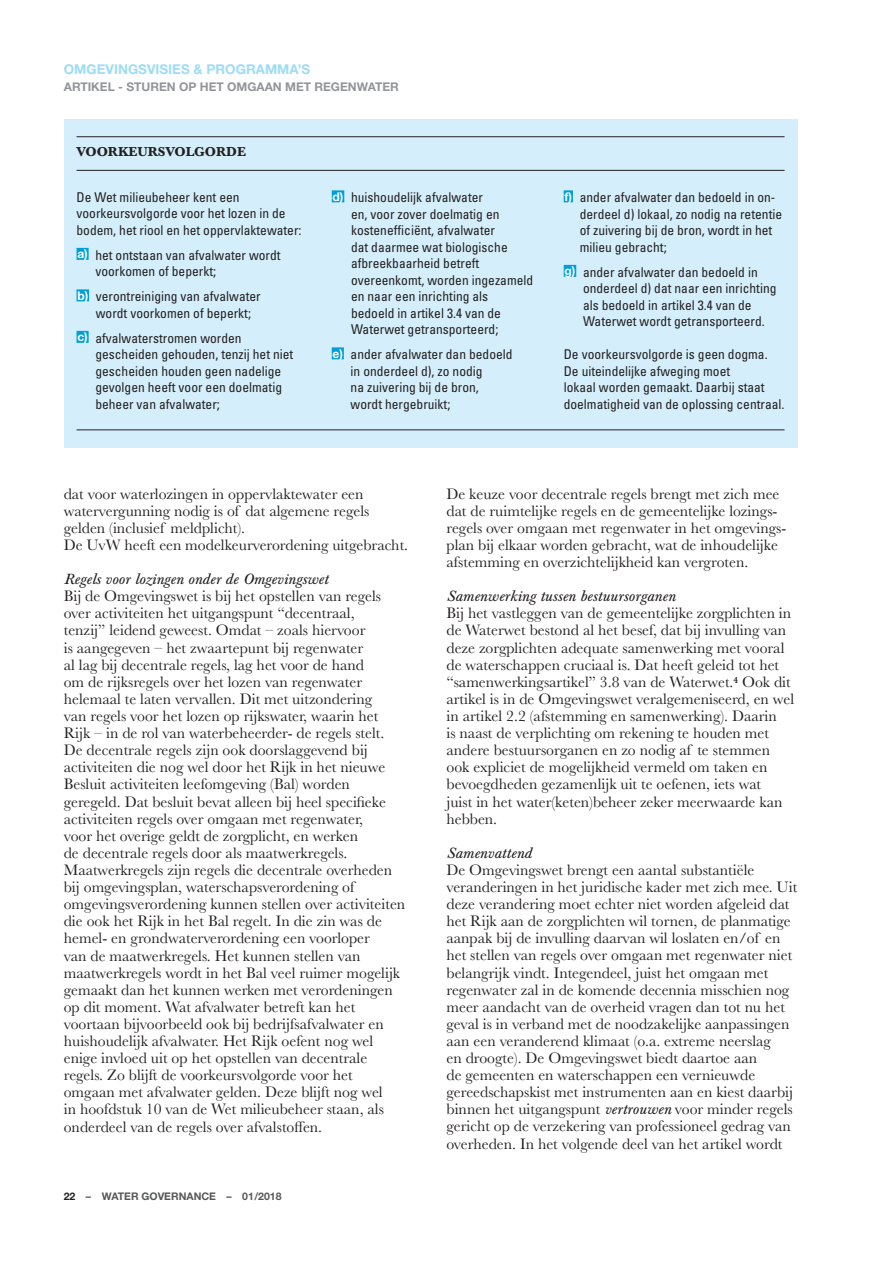
<style>
.page{position:relative;width:893px;height:1263px;background:#fff}
.page>*{position:absolute;margin:0;border:0;box-sizing:border-box;transform-origin:0 0}
.t1{font:15.75px/17.1px "Baskerville";color:#231f20}
.t2{font:italic 14.55px "Baskerville BE";color:#231f20;scale:1.09 1}
.t3{font:condensed 13.5px/16.5px "Univers";color:#231f20}
.t4{font:700 13.5px "Helvetica Neue";color:#9cdcf8}
.t5{font:700 13.5px "Baskerville";color:#231f20}
.t6{font:700 12px "Helvetica Neue";color:#939598}
.t7{font:700 10.5px "Helvetica Neue";color:#57585a}
.s1{font-family:"Helvetica Neue";font-weight:700;font-stretch:normal;font-size:12px;color:#fff}
.s2{color:#231f20}
.s3{font-family:"Baskerville BE";font-style:italic;font-size:14.55px}
</style>
<div class="page">
<div style="left:64px;top:119px;width:733px;height:328px;background:#d4effb"></div>
<hr style="left:77px;top:136px;width:707px;height:1px;background:#231f20">
<hr style="left:77px;top:170px;width:707px;height:1px;background:#231f20">
<div style="left:564px;top:190px;width:9px;height:12px;background:#009fda"></div>
<div style="left:564px;top:265px;width:12px;height:12px;background:#009fda"></div>
<div style="left:77px;top:248px;width:12px;height:12px;background:#009fda"></div>
<div style="left:77px;top:289px;width:12px;height:12px;background:#009fda"></div>
<div style="left:77px;top:331px;width:12px;height:12px;background:#009fda"></div>
<div style="left:332px;top:190px;width:12px;height:12px;background:#009fda"></div>
<div style="left:332px;top:347px;width:12px;height:12px;background:#009fda"></div>
<hr style="left:77px;top:429px;width:707px;height:1px;background:#231f20">
<p class="t4" style="left:64px;top:61px;width:248px">OMGEVINGSVISIES &amp; PROGRAMMA’S</p>
<p class="t6" style="left:64px;top:80px;width:337px">ARTIKEL - STUREN OP HET OMGAAN MET REGENWATER</p>
<p class="t5" style="left:77px;top:142px;width:171px">VOORKEURSVOLGORDE</p>
<p class="t3" style="left:77px;top:189px;width:226px">De Wet milieubeheer kent een voorkeursvolgorde voor het lozen in de bodem, het riool en het oppervlaktewater:</p>
<p class="t3" style="left:95px;top:247px;width:187px;text-indent:-18px"><span class="s1">a)</span> het ontstaan van afvalwater wordt voorkomen of beperkt;</p>
<p class="t3" style="left:96px;top:288px;width:166px;text-indent:-18px"><span class="s1">b)</span> verontreiniging van afvalwater wordt voorkomen of beperkt;</p>
<p class="t3" style="left:95px;top:330px;width:199px;text-indent:-18px"><span class="s1">c)</span> afvalwaterstromen worden gescheiden gehouden, tenzij het niet gescheiden houden geen nadelige gevolgen heeft voor een doelmatig beheer van afvalwater;</p>
<p class="t3" style="left:351px;top:189px;width:184px;text-indent:-18px"><span class="s1">d)</span> huishoudelijk afvalwater<br>en, voor zover doelmatig en kostenefficiënt, afvalwater<br>dat daarmee wat biologische afbreekbaarheid betreft overeenkomt, worden ingezameld en naar een inrichting als bedoeld in artikel 3.4 van de<br>Waterwet getransporteerd;</p>
<p class="t3" style="left:351px;top:346px;width:163px;text-indent:-18px"><span class="s1">e)</span> ander afvalwater dan bedoeld in onderdeel d), zo nodig<br>na zuivering bij de bron, wordt hergebruikt;</p>
<p class="t3" style="left:580px;top:189px;width:204px;text-indent:-15px"><span class="s1">f)</span> ander afvalwater dan bedoeld in on&shy;derdeel d) lokaal, zo nodig na retentie of zuivering bij de bron, wordt in het milieu gebracht;</p>
<p class="t3" style="left:583px;top:264px;width:195px;text-indent:-18px"><span class="s1">g)</span> ander afvalwater dan bedoeld in onderdeel d) dat naar een inrichting als bedoeld in artikel 3.4 van de Waterwet wordt getransporteerd.</p>
<p class="t3" style="left:564px;top:346px;width:222px">De voorkeursvolgorde is geen dogma.<br>De uiteindelijke afweging moet<br>lokaal worden gemaakt. Daarbij staat doelmatigheid van de oplossing centraal.</p>
<p class="t1" style="left:64px;top:485px;width:346px">dat voor waterlozingen in oppervlaktewater een watervergunning nodig is of dat algemene regels gelden (inclusief meldplicht).<br>De UvW heeft een modelkeurverordening uitgebracht.</p>
<p class="t2" style="left:64px;top:571px;width:244px">Regels voor lozingen onder de Omgevingswet</p>
<p class="t1" style="left:64px;top:588px;width:343px">Bij de Omgevingswet is bij het opstellen van regels over activiteiten het uitgangspunt “decentraal,<br>tenzij” leidend geweest. Omdat – zoals hiervoor<br>is aangegeven – het zwaartepunt bij regenwater<br>al lag bij decentrale regels, lag het voor de hand<br>om de rijksregels over het lozen van regenwater helemaal te laten vervallen. Dit met uitzondering<br>van regels voor het lozen op rijkswater, waarin het Rijk – in de rol van waterbeheerder- de regels stelt.<br>De decentrale regels zijn ook doorslaggevend bij activiteiten die nog wel door het Rijk in het nieuwe Besluit activiteiten leefomgeving (Bal) worden geregeld. Dat besluit bevat alleen bij heel specifieke activiteiten regels over omgaan met regenwater,<br>voor het overige geldt de zorgplicht, en werken<br>de decentrale regels door als maatwerkregels.<br>Maatwerkregels zijn regels die decentrale overheden bij omgevingsplan, waterschapsverordening of omgevingsverordening kunnen stellen over activiteiten die ook het Rijk in het Bal regelt. In die zin was de hemel- en grondwaterverordening een voorloper<br>van de maatwerkregels. Het kunnen stellen van maatwerkregels wordt in het Bal veel ruimer mogelijk gemaakt dan het kunnen werken met verordeningen op dit moment. Wat afvalwater betreft kan het voortaan bijvoorbeeld ook bij bedrijfsafvalwater en huishoudelijk afvalwater. Het Rijk oefent nog wel enige invloed uit op het opstellen van decentrale regels. Zo blijft de voorkeursvolgorde voor het omgaan met afvalwater gelden. Deze blijft nog wel<br>in hoofdstuk 10 van de Wet milieubeheer staan, als onderdeel van de regels over afvalstoffen.</p>
<p class="t7" style="left:64px;top:1189px;width:219px"><span class="s2">22</span> – WATER GOVERNANCE – 01/2018</p>
<p class="t1" style="left:446px;top:485px;width:341px">De keuze voor decentrale regels brengt met zich mee dat de ruimtelijke regels en de gemeentelijke lozings&shy;regels over omgaan met regenwater in het omgevings&shy;plan bij elkaar worden gebracht, wat de inhoudelijke afstemming en overzichtelijkheid kan vergroten.</p>
<p class="t2" style="left:446px;top:588px;width:211px">Samenwerking tussen bestuursorganen</p>
<p class="t1" style="left:446px;top:605px;width:349px">Bij het vastleggen van de gemeentelijke zorgplichten in de Waterwet bestond al het besef, dat bij invulling van deze zorgplichten adequate samenwerking met vooral de waterschappen cruciaal is. Dat heeft geleid tot het “samenwerkingsartikel” 3.8 van de Waterwet.<sup>4</sup> Ook dit artikel is in de Omgevingswet veralgemeniseerd, en wel in artikel 2.2 (afstemming en samenwerking). Daarin<br>is naast de verplichting om rekening te houden met andere bestuursorganen en zo nodig af te stemmen ook expliciet de mogelijkheid vermeld om taken en bevoegdheden gezamenlijk uit te oefenen, iets wat<br>juist in het water(keten)beheer zeker meerwaarde kan hebben.</p>
<p class="t2" style="left:446px;top:845px;width:79px">Samenvattend</p>
<p class="t1" style="left:446px;top:861px;width:352px">De Omgevingswet brengt een aantal substantiële veranderingen in het juridische kader met zich mee. Uit deze verandering moet echter niet worden afgeleid dat het Rijk aan de zorgplichten wil tornen, de planmatige aanpak bij de invulling daarvan wil loslaten en/of en het stellen van regels over omgaan met regenwater niet belangrijk vindt. Integendeel, juist het omgaan met regenwater zal in de komende decennia misschien nog meer aandacht van de overheid vragen dan tot nu het geval is in verband met de noodzakelijke aanpassingen aan een veranderend klimaat (o.a. extreme neerslag<br>en droogte). De Omgevingswet biedt daartoe aan<br>de gemeenten en waterschappen een vernieuwde gereedschapskist met instrumenten aan en kiest daarbij binnen het uitgangspunt <span class="s3">vertrouwen</span> voor minder regels gericht op de verzekering van professioneel gedrag van overheden. In het volgende deel van het artikel wordt</p>
</div>
